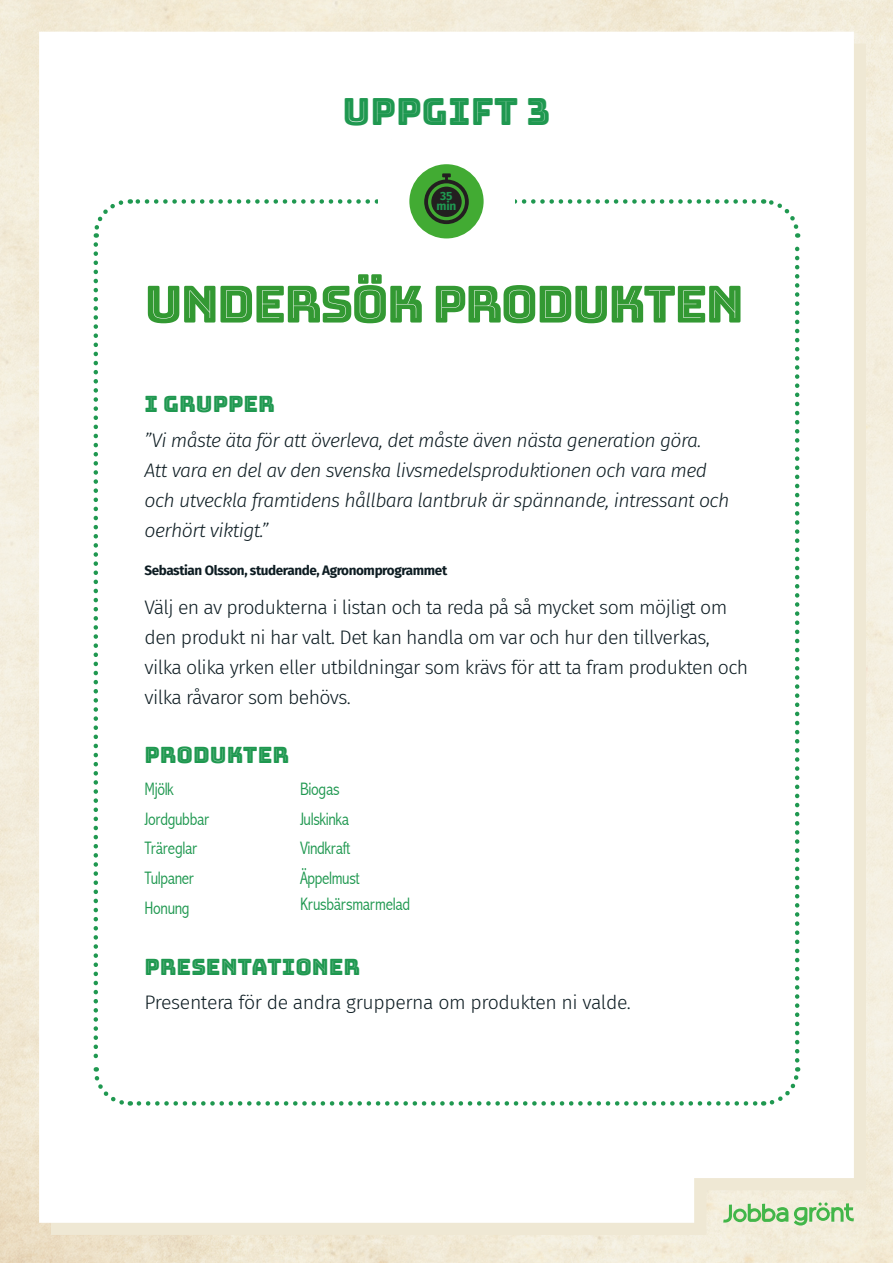
<style>
.page{position:relative;width:893px;height:1263px;background:#f3eedf}
.page>*{position:absolute;margin:0;border:0;box-sizing:border-box;transform-origin:0 0}
.Headline_2{font:51px "Bungee Inline";letter-spacing:-.04em;color:#393}
.Subheading_3{font:37.5px "Bungee Inline";color:#1f9850}
.Subheading_3-2{font:22.5px "Bungee Inline";color:#1f9850}
.Body{font:300 19.5px/30px "Fira Sans";letter-spacing:-.03em;color:#0d1c22}
.Body-2{font:italic 300 19.5px/30px "Fira Sans";letter-spacing:-.03em;color:#0d1c22}
.Body-3{font:300 condensed 18px/25.5px "Abadi";letter-spacing:-.02em;color:#1f9850}
.Body-4{font:700 13.5px "Fira Sans";letter-spacing:-.03em;color:#0d1c22}
.Body-5{font:700 11.85px/9.9px "Fira Sans";color:#1f9850;text-align:center}
</style>
<div class="page">
<div style="left:51px;top:44px;width:815px;height:1191px;background:#efe8d4"></div>
<div style="left:39px;top:32px;width:815px;height:1191px;background:#fff"></div>
<svg style="left:794px;top:1202px;width:60px;height:23px"></svg>
<svg style="left:723px;top:1204px;width:65px;height:18px"></svg>
<div style="left:91px;top:244px;width:40px;height:864px;background:#fff"></div>
<div style="left:139px;top:1067px;width:663px;height:41px;background:#fff"></div>
<svg style="left:763px;top:197px;width:38px;height:863px"></svg>
<div style="left:409px;top:164px;width:75px;height:74px;background:#42ab33;border-radius:50%"></div>
<svg style="left:91px;top:173px;width:663px;height:65px"></svg>
<p class="Subheading_3" style="left:342px;top:90px;width:210px">Uppgift 3</p>
<p class="Body-5" style="left:437px;top:190px;width:21px">35 min</p>
<p class="Headline_2" style="left:145px;top:275px;width:601px">UNDERSÖK PRODUKTEN</p>
<p class="Subheading_3-2" style="left:145px;top:391px;width:132px">I GRUPPER</p>
<p class="Body-2" style="left:145px;top:425px;width:586px">”Vi måste äta för att överleva, det måste även nästa generation göra.<br>Att vara en del av den svenska livsmedelsproduktionen och vara med och utveckla framtidens hållbara lantbruk är spännande, intressant och oerhört viktigt.”</p>
<p class="Body-4" style="left:145px;top:559px;width:304px">Sebastian Olsson, studerande, Agronomprogrammet</p>
<p class="Body" style="left:145px;top:592px;width:605px">Välj en av produkterna i listan och ta reda på så mycket som möjligt om den produkt ni har valt. Det kan handla om var och hur den tillverkas, vilka olika yrken eller utbildningar som krävs för att ta fram produkten och vilka råvaror som behövs.</p>
<p class="Subheading_3-2" style="left:145px;top:742px;width:146px">PRODUKTER</p>
<p class="Body-3" style="left:145px;top:776px;width:31px">Mjölk</p>
<p class="Body-3" style="left:145px;top:806px;width:66px">Jordgubbar</p>
<p class="Body-3" style="left:145px;top:836px;width:54px">Träreglar</p>
<p class="Body-3" style="left:145px;top:865px;width:51px">Tulpaner</p>
<p class="Body-3" style="left:145px;top:895px;width:47px">Honung</p>
<p class="Body-3" style="left:300px;top:776px;width:41px">Biogas</p>
<p class="Body-3" style="left:300px;top:806px;width:51px">Julskinka</p>
<p class="Body-3" style="left:300px;top:836px;width:52px">Vindkraft</p>
<p class="Body-3" style="left:300px;top:865px;width:111px">Äppelmust<br>Krusbärsmarmelad</p>
<p class="Subheading_3-2" style="left:145px;top:954px;width:217px">PRESENTATIONER</p>
<p class="Body" style="left:145px;top:987px;width:488px">Presentera för de andra grupperna om produkten ni valde.</p>
</div>
